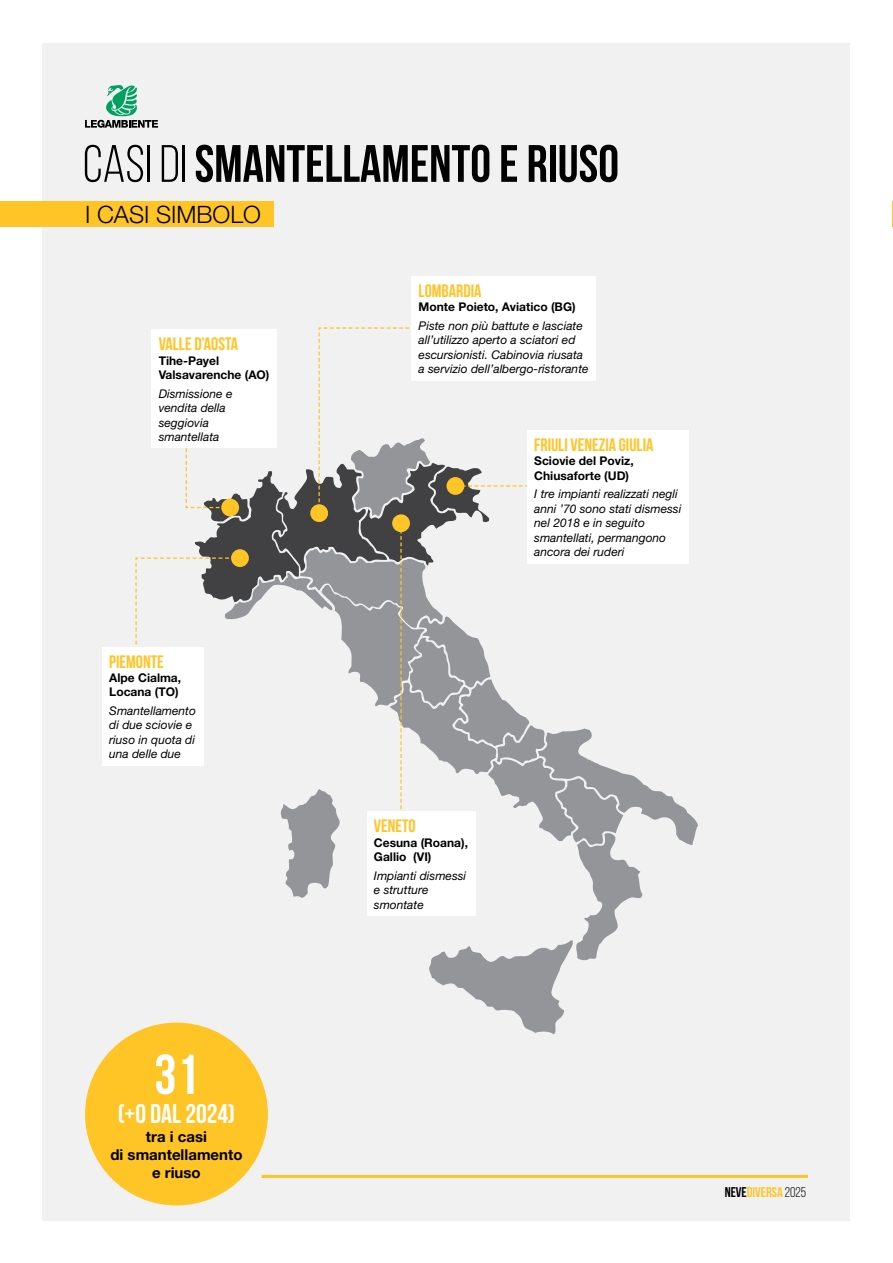
<style>
.page{position:relative;width:893px;height:1263px;background:#fff}
.page>*{position:absolute;margin:0;border:0;box-sizing:border-box;transform-origin:0 0}
.t1{font:700 56.25px "Bebas Neue";color:#fff}
.t2{font:700 52.5px "Bebas Neue";color:#000}
.t3{font:700 27px "Bebas Neue";color:#fff}
.t4{font:300 24px "Helvetica Neue LT Std";color:#000}
.t5{font:700 18px "Bebas Neue";color:#ffc425}
.t6{font:700 15px/18px "Helvetica Neue LT Std";color:#000;text-align:center}
.t7{font:700 14.1px "Bebas Neue";color:#ffc425}
.t8{font:italic 12px/14.4px "Helvetica Neue LT Std";color:#000}
.t9{font:700 12px/14.4px "Helvetica Neue LT Std";color:#000}
.s1{font-weight:400}
.s2{color:#000}
.s3{font-weight:400;color:#000}
</style>
<div class="page">
<div style="left:43px;top:43px;width:807px;height:1177px;background:#f1f1f2"></div>
<svg style="left:85px;top:85px;width:73px;height:43px"></svg>
<div style="left:0;top:201px;width:274px;height:26px;background:#ffc425"></div>
<hr style="left:262px;top:1175px;width:546px;height:3px;background:#ffc425">
<div style="left:85px;top:1022px;width:183px;height:183px;background:#ffc425;border-radius:50%"></div>
<svg style="left:135px;top:327px;width:563px;height:707px"></svg>
<div style="left:310px;top:504px;width:18px;height:18px;background:#ffc425;border-radius:50%"></div>
<div style="left:102px;top:647px;width:102px;height:118px;background:#fff"></div>
<div style="left:367px;top:811px;width:108px;height:105px;background:#fff"></div>
<div style="left:152px;top:330px;width:125px;height:118px;background:#fff"></div>
<div style="left:411px;top:276px;width:185px;height:104px;background:#fff"></div>
<div style="left:527px;top:430px;width:162px;height:133px;background:#fff"></div>
<h2 class="t2" style="left:83px;top:135px;width:538px"><span class="s1">CASI DI</span> SMANTELLAMENTO E RIUSO</h2>
<h3 class="t4" style="left:85px;top:199px;width:178px">I CASI SIMBOLO</h3>
<h3 class="t5" style="left:159px;top:334px;width:81px">VALLE D’AOSTA</h3>
<p class="t9" style="left:159px;top:353px;width:112px">Tihe-Payel<br>Valsavarenche (AO)</p>
<p class="t8" style="left:159px;top:386px;width:75px">Dismissione e vendita della seggiovia smantellata</p>
<h3 class="t5" style="left:109px;top:651px;width:56px">PIEMONTE</h3>
<p class="t9" style="left:109px;top:670px;width:73px">Alpe Cialma,<br>Locana (TO)</p>
<p class="t8" style="left:109px;top:703px;width:88px">Smantellamento di due sciovie e riuso in quota di una delle due</p>
<h3 class="t5" style="left:419px;top:281px;width:64px">LOMBARDIA</h3>
<p class="t9" style="left:419px;top:299px;width:159px">Monte Poieto, Aviatico (BG)</p>
<p class="t8" style="left:419px;top:318px;width:171px">Piste non più battute e lasciate all’utilizzo aperto a sciatori ed escursionisti. Cabinovia riusata a servizio dell’albergo-ristorante</p>
<h3 class="t5" style="left:534px;top:435px;width:121px">FRIULI VENEZIA GIULIA</h3>
<p class="t9" style="left:534px;top:454px;width:101px">Sciovie del Poviz,<br>Chiusaforte (UD)</p>
<p class="t8" style="left:534px;top:487px;width:149px">I tre impianti realizzati negli anni ’70 sono stati dismessi nel 2018 e in seguito smantellati, permangono ancora dei ruderi</p>
<h3 class="t5" style="left:374px;top:816px;width:43px">VENETO</h3>
<p class="t9" style="left:374px;top:835px;width:96px">Cesuna (Roana),<br>Gallio (VI)</p>
<p class="t8" style="left:374px;top:868px;width:94px">Impianti dismessi e strutture smontate</p>
<h1 class="t1" style="left:154px;top:1044px;width:46px">31</h1>
<h3 class="t3" style="left:118px;top:1098px;width:119px">(+0 DAL 2024)</h3>
<p class="t6" style="left:110px;top:1127px;width:134px">tra i casi<br>di smantellamento e riuso</p>
<p class="t7" style="left:725px;top:1184px;width:83px"><span class="s2">NEVE</span>DIVERSA <span class="s3">2025</span></p>
</div>
